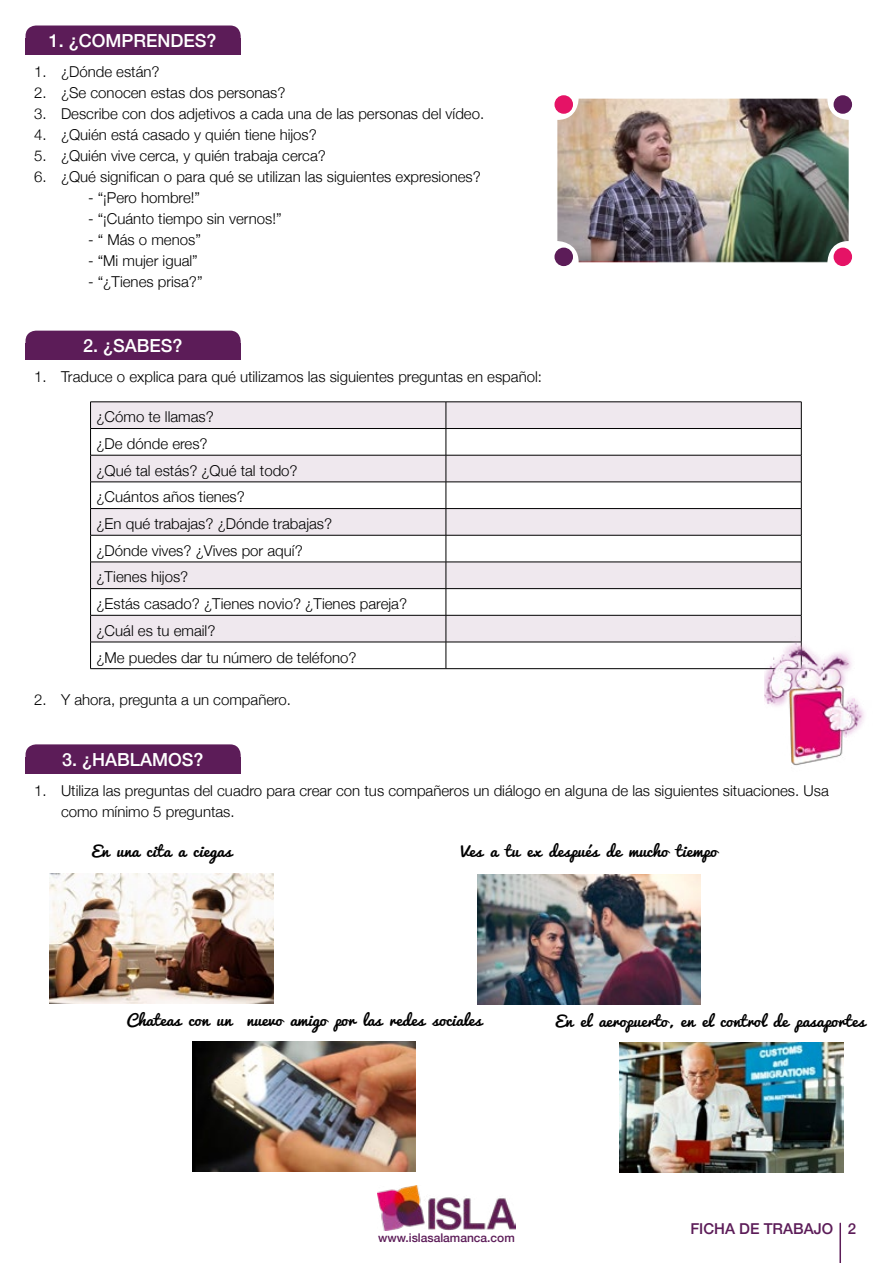
<style>
.page{position:relative;width:893px;height:1263px;background:#fff}
.page>*{position:absolute;margin:0;border:0;box-sizing:border-box;transform-origin:0 0}
.t1{font:500 18px "Helvetica Neue";color:#fff}
.t2{font:300 15px/26.7px "Helvetica Neue";color:#000}
.t3{font:15px "Honduro";color:#000}
.t4{font:500 15px "Helvetica Neue";color:#5c1c58}
.t5{font:500 12px "Helvetica Neue";color:#5c1c58}
</style>
<div class="page">
<img style="left:378px;top:1185px;width:137px;height:45px">
<hr style="left:839px;top:1223px;width:2px;height:40px;background:#5c1c58">
<div style="left:26px;top:38px;width:215px;height:16px;background:#5c1c58"></div>
<div style="left:26px;top:26px;width:215px;height:25px;background:#5c1c58;border-radius:11px"></div>
<div style="left:26px;top:343px;width:215px;height:16px;background:#5c1c58"></div>
<div style="left:26px;top:331px;width:215px;height:25px;background:#5c1c58;border-radius:11px"></div>
<div style="left:26px;top:757px;width:215px;height:16px;background:#5c1c58"></div>
<div style="left:26px;top:744px;width:215px;height:26px;background:#5c1c58;border-radius:11px"></div>
<svg style="left:91px;top:403px;width:710px;height:239px;fill:#efe8ee"></svg>
<hr style="left:90px;top:402px;width:356px;height:1px;background:#000">
<hr style="left:446px;top:402px;width:355px;height:1px;background:#000">
<hr style="left:90px;top:428px;width:356px;height:1px;background:#000">
<hr style="left:446px;top:428px;width:355px;height:1px;background:#000">
<hr style="left:90px;top:455px;width:356px;height:1px;background:#000">
<hr style="left:446px;top:455px;width:355px;height:1px;background:#000">
<hr style="left:90px;top:482px;width:356px;height:1px;background:#000">
<hr style="left:446px;top:482px;width:355px;height:1px;background:#000">
<hr style="left:90px;top:508px;width:356px;height:1px;background:#000">
<hr style="left:446px;top:508px;width:355px;height:1px;background:#000">
<hr style="left:90px;top:535px;width:356px;height:1px;background:#000">
<hr style="left:446px;top:535px;width:355px;height:1px;background:#000">
<hr style="left:90px;top:562px;width:356px;height:1px;background:#000">
<hr style="left:446px;top:562px;width:355px;height:1px;background:#000">
<hr style="left:90px;top:588px;width:356px;height:1px;background:#000">
<hr style="left:446px;top:588px;width:355px;height:1px;background:#000">
<hr style="left:90px;top:615px;width:356px;height:1px;background:#000">
<hr style="left:446px;top:615px;width:355px;height:1px;background:#000">
<hr style="left:90px;top:642px;width:356px;height:1px;background:#000">
<svg style="left:90px;top:402px;width:1px;height:266px"></svg>
<hr style="left:446px;top:642px;width:355px;height:1px;background:#000">
<svg style="left:446px;top:402px;width:1px;height:266px"></svg>
<svg style="left:801px;top:402px;width:1px;height:235px"></svg>
<hr style="left:90px;top:668px;width:356px;height:1px;background:#000">
<hr style="left:446px;top:668px;width:355px;height:1px;background:#000">
<img style="left:765px;top:637px;width:100px;height:129px">
<img style="left:50px;top:873px;width:223px;height:130px">
<img style="left:192px;top:1041px;width:224px;height:130px">
<img style="left:477px;top:874px;width:224px;height:130px">
<img style="left:620px;top:1042px;width:223px;height:131px">
<img style="left:557px;top:99px;width:292px;height:163px">
<div style="left:555px;top:248px;width:17px;height:17px;background:#5c1c58;border-radius:50%"></div>
<div style="left:554px;top:248px;width:19px;height:18px;border:2px solid #5c1c58;border-radius:50%"></div>
<div style="left:555px;top:96px;width:17px;height:17px;background:#e51366;border-radius:50%"></div>
<div style="left:554px;top:95px;width:19px;height:19px;border:2px solid #e51366;border-radius:50%"></div>
<div style="left:834px;top:248px;width:17px;height:17px;background:#e51366;border-radius:50%"></div>
<div style="left:833px;top:248px;width:19px;height:18px;border:2px solid #e51366;border-radius:50%"></div>
<div style="left:834px;top:96px;width:17px;height:17px;background:#5c1c58;border-radius:50%"></div>
<div style="left:833px;top:95px;width:19px;height:19px;border:2px solid #5c1c58;border-radius:50%"></div>
<p class="t1" style="left:49px;top:26px;width:169px">1. ¿COMPRENDES?</p>
<p class="t2" style="left:34px;top:58px;width:127px">1. ¿Dónde están?</p>
<p class="t2" style="left:34px;top:79px;width:253px">2. ¿Se conocen estas dos personas?</p>
<p class="t2" style="left:34px;top:100px;width:452px">3. Describe con dos adjetivos a cada una de las personas del vídeo.</p>
<p class="t2" style="left:34px;top:121px;width:284px">4. ¿Quién está casado y quién tiene hijos?</p>
<p class="t2" style="left:34px;top:142px;width:293px">5. ¿Quién vive cerca, y quién trabaja cerca?</p>
<p class="t2" style="left:34px;top:163px;width:448px">6. ¿Qué significan o para qué se utilizan las siguientes expresiones?</p>
<p class="t2" style="left:88px;top:184px;width:113px">- “¡Pero hombre!”</p>
<p class="t2" style="left:88px;top:205px;width:195px">- “¡Cuánto tiempo sin vernos!”</p>
<p class="t2" style="left:88px;top:226px;width:114px">- “ Más o menos”</p>
<p class="t2" style="left:88px;top:247px;width:111px">- “Mi mujer igual”</p>
<p class="t2" style="left:88px;top:268px;width:116px">- “¿Tienes prisa?”</p>
<p class="t1" style="left:83px;top:331px;width:101px">2. ¿SABES?</p>
<p class="t2" style="left:34px;top:363px;width:509px">1. Traduce o explica para qué utilizamos las siguientes preguntas en español:</p>
<p class="t2" style="left:97px;top:403px;width:312px">¿Cómo te llamas?<br>¿De dónde eres?<br>¿Qué tal estás? ¿Qué tal todo?<br>¿Cuántos años tienes?<br>¿En qué trabajas? ¿Dónde trabajas?<br>¿Dónde vives? ¿Vives por aquí?<br>¿Tienes hijos?<br>¿Estás casado? ¿Tienes novio? ¿Tienes pareja? ¿Cuál es tu email?<br>¿Me puedes dar tu número de teléfono?</p>
<p class="t2" style="left:34px;top:685px;width:259px">2. Y ahora, pregunta a un compañero.</p>
<p class="t1" style="left:62px;top:745px;width:143px">3. ¿HABLAMOS?</p>
<p class="t2" style="left:61px;top:779px;width:769px;line-height:21px;text-indent:-27px">1. Utiliza las preguntas del cuadro para crear con tus compañeros un diálogo en alguna de las siguientes situaciones. Usa como mínimo 5 preguntas.</p>
<p class="t3" style="left:91px;top:843px;width:142px">En una cita a ciegas</p>
<p class="t3" style="left:461px;top:843px;width:258px">Ves a tu ex después de mucho tiempo</p>
<p class="t3" style="left:126px;top:1012px;width:357px">Chateas con un nuevo amigo por las redes sociales</p>
<p class="t3" style="left:555px;top:1013px;width:311px">En el aeropuerto, en el control de pasaportes</p>
<p class="t5" style="left:378px;top:1228px;width:138px">www.islasalamanca.com</p>
<p class="t4" style="left:690px;top:1217px;width:167px">FICHA DE TRABAJO 2</p>
</div>
